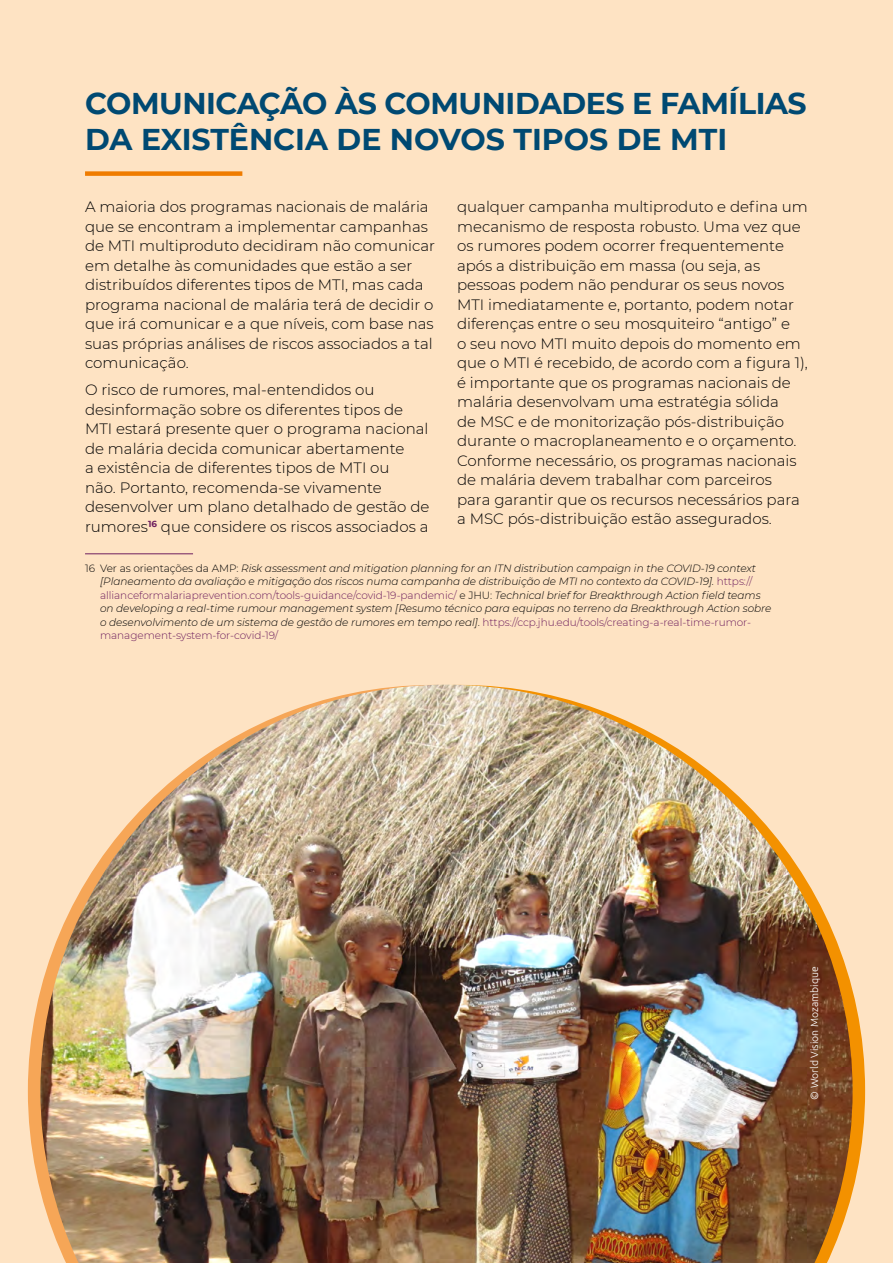
<style>
.page{position:relative;width:893px;height:1263px;background:#fee3c3}
.page>*{position:absolute;margin:0;border:0;box-sizing:border-box;transform-origin:0 0}
.t1{font:700 30px/36px "Montserrat";letter-spacing:-.015em;color:#004972}
.t2{font:300 15px/19.5px "Montserrat";color:#000}
.t3{font:italic 300 10.5px/13.5px "Montserrat";letter-spacing:-.005em;color:#000}
.t4{font:300 10.5px "Ubuntu";color:#fff}
.s1{font-style:normal}
.s2{font-style:normal;color:#6e1f5e}
</style>
<div class="page">
<div style="left:85px;top:171px;width:157px;height:5px;background:#ef7c00"></div>
<hr style="left:85px;top:553px;width:108px;height:1px;background:#6e1f5e">
<img style="left:40px;top:685px;width:813px;height:578px">
<h1 class="t1" style="left:85px;top:84px;width:723px">COMUNICAÇÃO ÀS COMUNIDADES E FAMÍLIAS<br>DA EXISTÊNCIA DE NOVOS TIPOS DE MTI</h1>
<p class="t2" style="left:85px;top:197px;width:351px">A maioria dos programas nacionais de malária que se encontram a implementar campanhas de MTI multiproduto decidiram não comunicar em detalhe às comunidades que estão a ser distribuídos diferentes tipos de MTI, mas cada programa nacional de malária terá de decidir o que irá comunicar e a que níveis, com base nas suas próprias análises de riscos associados a tal comunicação.</p>
<p class="t2" style="left:85px;top:380px;width:346px">O risco de rumores, mal-entendidos ou desinformação sobre os diferentes tipos de MTI estará presente quer o programa nacional de malária decida comunicar abertamente<br>a existência de diferentes tipos de MTI ou<br>não. Portanto, recomenda-se vivamente desenvolver um plano detalhado de gestão de rumores<sup>16</sup> que considere os riscos associados a</p>
<p class="t2" style="left:457px;top:197px;width:352px">qualquer campanha multiproduto e defina um mecanismo de resposta robusto. Uma vez que os rumores podem ocorrer frequentemente após a distribuição em massa (ou seja, as pessoas podem não pendurar os seus novos MTI imediatamente e, portanto, podem notar diferenças entre o seu mosquiteiro “antigo” e<br>o seu novo MTI muito depois do momento em que o MTI é recebido, de acordo com a figura 1), é importante que os programas nacionais de malária desenvolvam uma estratégia sólida<br>de MSC e de monitorização pós-distribuição durante o macroplaneamento e o orçamento.<br>Conforme necessário, os programas nacionais de malária devem trabalhar com parceiros para garantir que os recursos necessários para a MSC pós-distribuição estão assegurados.</p>
<p class="t3" style="left:100px;top:561px;width:673px;text-indent:-15px"><span class="s1">16 Ver as orientações da AMP:</span> Risk assessment and mitigation planning for an ITN distribution campaign in the COVID-19 context [Planeamento da avaliação e mitigação dos riscos numa campanha de distribuição de MTI no contexto da COVID-19]. <span class="s2">https:// allianceformalariaprevention.com/tools-guidance/covid-19-pandemic/</span> <span class="s1">e JHU:</span> Technical brief for Breakthrough Action field teams on developing a real-time rumour management system [Resumo técnico para equipas no terreno da Breakthrough Action sobre o desenvolvimento de um sistema de gestão de rumores em tempo real]<span class="s1">.</span> <span class="s2">https://ccp.jhu.edu/tools/creating-a-real-time-rumor&shy;management-system-for-covid-19/</span></p>
<p class="t4" style="left:808px;top:1099px;width:135px;rotate:-90deg">© World Vision Mozambique</p>
</div>
